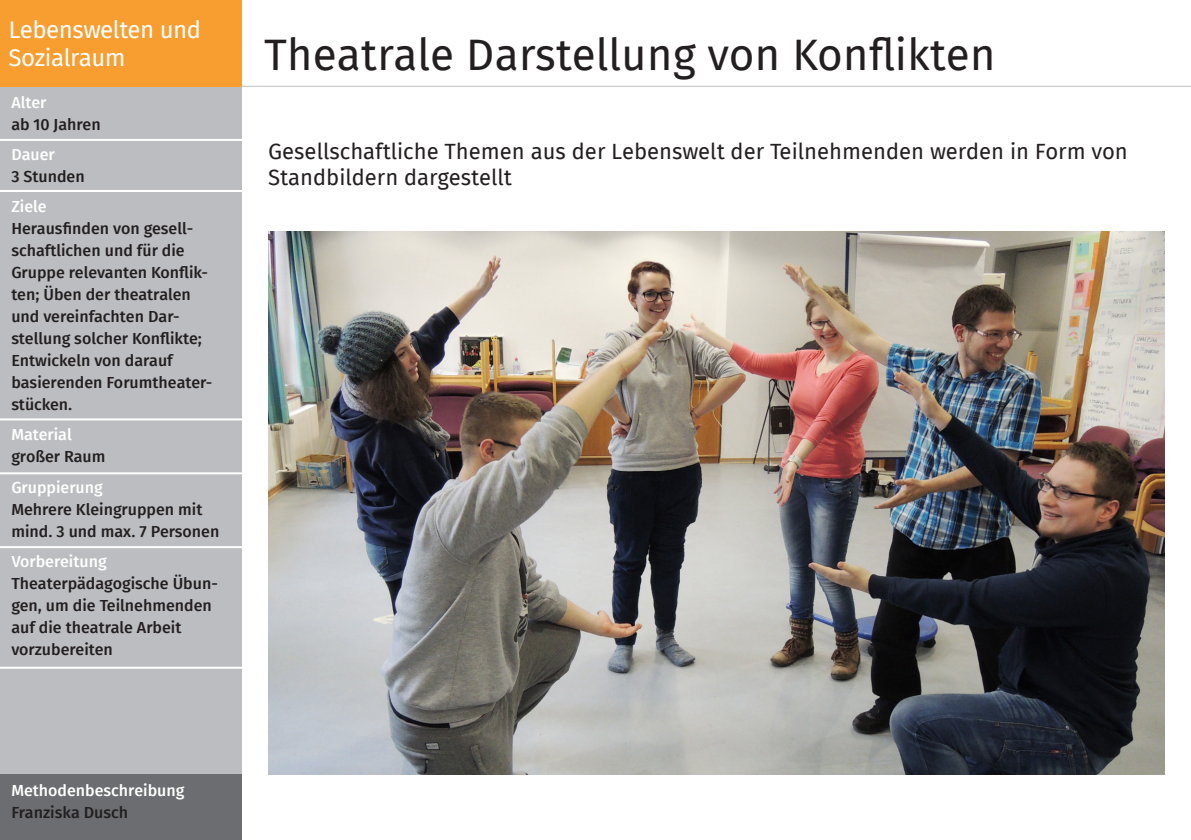
<style>
.page{position:relative;width:1191px;height:840px;background:#fff}
.page>*{position:absolute;margin:0;border:0;box-sizing:border-box;transform-origin:0 0}
.t1{font:44px "Fira Sans";color:#231f20}
.t2{font:24px "Fira Sans";letter-spacing:-.02em;color:#fff}
.t3{font:22px/26.4px "Fira Sans";color:#231f20}
.t4{font:500 16px/22px "Fira Sans";color:#231f20}
.t5{font:500 16px "Fira Sans";color:#fff}
</style>
<div class="page">
<div style="left:0;top:86px;width:241px;height:701px;background:#bcbdc0"></div>
<hr style="left:241px;top:86px;width:950px;height:1px;background:#bcbdc0">
<div style="left:0;top:774px;width:241px;height:65px;background:#6c6d70"></div>
<hr style="left:0;top:139px;width:245px;height:2px;background:#fff">
<hr style="left:0;top:190px;width:245px;height:2px;background:#fff">
<hr style="left:0;top:418px;width:245px;height:2px;background:#fff">
<hr style="left:0;top:472px;width:245px;height:2px;background:#fff">
<hr style="left:0;top:546px;width:245px;height:2px;background:#fff">
<hr style="left:0;top:666px;width:245px;height:2px;background:#fff">
<div style="left:0;top:0;width:241px;height:86px;background:#f89d2f"></div>
<img style="left:269px;top:231px;width:895px;height:542px">
<p class="t2" style="left:9px;top:12px;width:194px">Lebenswelten und</p>
<p class="t2" style="left:9px;top:41px;width:118px">Sozialraum</p>
<p class="t5" style="left:11px;top:91px;width:37px">Alter</p>
<p class="t4" style="left:11px;top:115px;width:91px">ab 10 Jahren</p>
<p class="t5" style="left:11px;top:143px;width:45px">Dauer</p>
<p class="t4" style="left:11px;top:167px;width:75px">3 Stunden</p>
<p class="t5" style="left:11px;top:195px;width:37px">Ziele</p>
<p class="t4" style="left:11px;top:219px;width:202px">Herausfinden von gesell&shy;schaftlichen und für die<br>Gruppe relevanten Konflik&shy;ten; Üben der theatralen und vereinfachten Dar&shy;stellung solcher Konflikte;<br>Entwickeln von darauf basierenden Forumtheater&shy;stücken.</p>
<p class="t5" style="left:11px;top:423px;width:62px">Material</p>
<p class="t4" style="left:11px;top:447px;width:96px">großer Raum</p>
<p class="t5" style="left:11px;top:475px;width:93px">Gruppierung</p>
<p class="t4" style="left:11px;top:499px;width:210px">Mehrere Kleingruppen mit mind. 3 und max. 7 Personen</p>
<p class="t5" style="left:11px;top:549px;width:97px">Vorbereitung</p>
<p class="t4" style="left:11px;top:573px;width:208px">Theaterpädagogische Übun&shy;gen, um die Teilnehmenden auf die theatrale Arbeit vorzubereiten</p>
<p class="t1" style="left:264px;top:23px;width:733px">Theatrale Darstellung von Konflikten</p>
<p class="t3" style="left:268px;top:140px;width:861px">Gesellschaftliche Themen aus der Lebenswelt der Teilnehmenden werden in Form von<br>Standbildern dargestellt</p>
<p class="t5" style="left:11px;top:779px;width:174px">Methodenbeschreibung</p>
<p class="t4" style="left:11px;top:802px;width:118px">Franziska Dusch</p>
</div>
